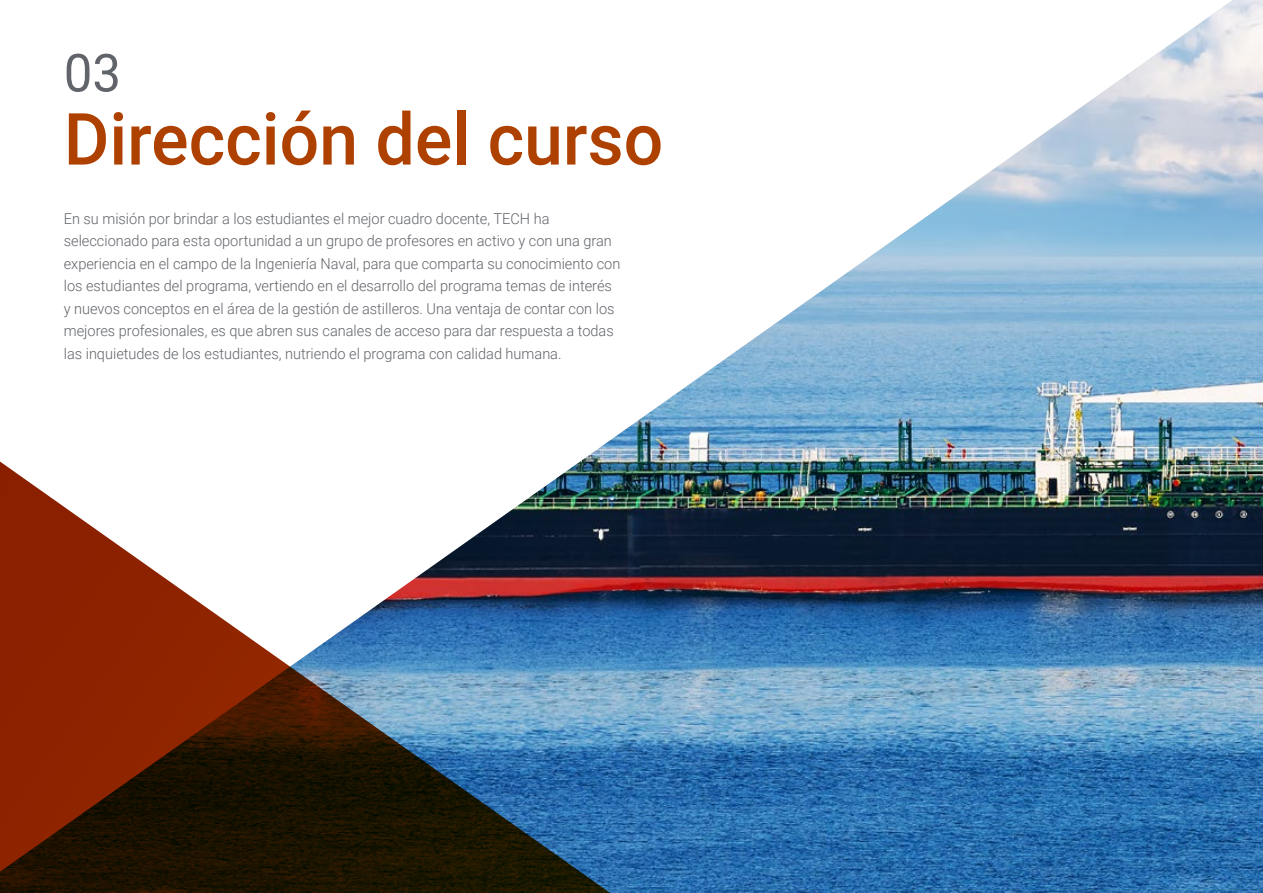
<style>
.page{position:relative;width:1263px;height:893px;background:#fff}
.page>*{position:absolute;margin:0;border:0;box-sizing:border-box;transform-origin:0 0}
.t1{font:500 72px "Roboto";color:#ae4000}
.t2{font:52.5px "Roboto";color:#61646a}
.t3{font:300 15px/22.5px "Roboto";color:#61646a}
</style>
<div class="page">
<img style="left:602px;top:0;width:661px;height:893px">
<svg style="left:0;top:446px;width:640px;height:447px"></svg>
<h2 class="t2" style="left:64px;top:36px;width:59px">03</h2>
<h1 class="t1" style="left:64px;top:89px;width:601px">Dirección del curso</h1>
<p class="t3" style="left:64px;top:207px;width:558px">En su misión por brindar a los estudiantes el mejor cuadro docente, TECH ha seleccionado para esta oportunidad a un grupo de profesores en activo y con una gran experiencia en el campo de la Ingeniería Naval, para que comparta su conocimiento con los estudiantes del programa, vertiendo en el desarrollo del programa temas de interés y nuevos conceptos en el área de la gestión de astilleros. Una ventaja de contar con los mejores profesionales, es que abren sus canales de acceso para dar respuesta a todas las inquietudes de los estudiantes, nutriendo el programa con calidad humana.</p>
</div>
